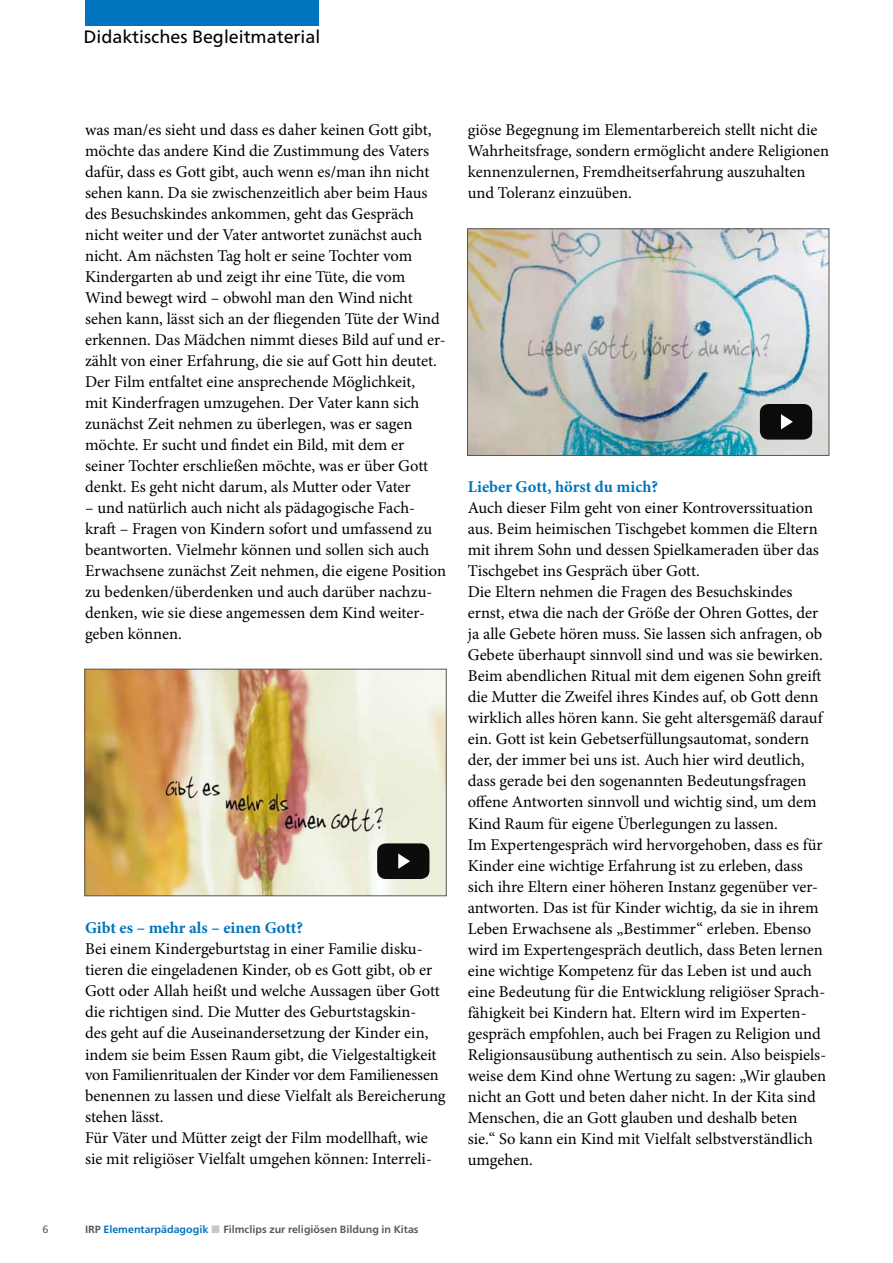
<style>
.page{position:relative;width:893px;height:1263px;background:#fff}
.page>*{position:absolute;margin:0;border:0;box-sizing:border-box;transform-origin:0 0}
.t1{font:17.85px "Frutiger Neue LT Pro";color:#000}
.t2{font:16.5px/21px "Minion Pro";color:#000}
.t3{font:700 16.5px "Minion Pro";color:#0074bc}
.t4{font:700 10.5px "Frutiger Neue LT Pro";color:#58585b}
.t5{font:10.5px "Frutiger Neue LT Pro";color:#58585b}
.s1{color:#0074bc}
.s2{color:#c6c8ca}
</style>
<div class="page">
<div style="left:85px;top:0;width:234px;height:26px;background:#0074bc"></div>
<img style="left:87px;top:671px;width:357px;height:223px">
<div style="left:85px;top:669px;width:361px;height:227px;border:1px solid #58585b"></div>
<div style="left:377px;top:843px;width:52px;height:36px;background:#0c0c0b;border-radius:9px"></div>
<svg style="left:398px;top:853px;width:12px;height:16px"></svg>
<img style="left:469px;top:231px;width:358px;height:223px">
<div style="left:467px;top:229px;width:362px;height:227px;border:1px solid #58585b"></div>
<div style="left:760px;top:404px;width:52px;height:36px;background:#0b0b0b;border-radius:9px"></div>
<svg style="left:781px;top:414px;width:12px;height:15px"></svg>
<p class="t1" style="left:84px;top:25px;width:238px">Didaktisches Begleitmaterial</p>
<p class="t2" style="left:85px;top:120px;width:362px">was man/es sieht und dass es daher keinen Gott gibt, möchte das andere Kind die Zustimmung des Vaters dafür, dass es Gott gibt, auch wenn es/man ihn nicht sehen kann. Da sie zwischenzeitlich aber beim Haus des Besuchskindes ankommen, geht das Gespräch nicht weiter und der Vater antwortet zunächst auch nicht. Am nächsten Tag holt er seine Tochter vom Kindergarten ab und zeigt ihr eine Tüte, die vom Wind bewegt wird – obwohl man den Wind nicht sehen kann, lässt sich an der fliegenden Tüte der Wind erkennen. Das Mädchen nimmt dieses Bild auf und er&shy;zählt von einer Erfahrung, die sie auf Gott hin deutet.<br>Der Film entfaltet eine ansprechende Möglichkeit,<br>mit Kinderfragen umzugehen. Der Vater kann sich zunächst Zeit nehmen zu überlegen, was er sagen möchte. Er sucht und findet ein Bild, mit dem er seiner Tochter erschließen möchte, was er über Gott denkt. Es geht nicht darum, als Mutter oder Vater</p>
<p class="t2" style="left:85px;top:498px;width:363px">– und natürlich auch nicht als pädagogische Fach&shy;kraft – Fragen von Kindern sofort und umfassend zu beantworten. Vielmehr können und sollen sich auch Erwachsene zunächst Zeit nehmen, die eigene Position zu bedenken/überdenken und auch darüber nachzu&shy;denken, wie sie diese angemessen dem Kind weiter&shy;geben können.</p>
<p class="t3" style="left:85px;top:916px;width:219px">Gibt es – mehr als – einen Gott?</p>
<p class="t2" style="left:85px;top:939px;width:362px">Bei einem Kindergeburtstag in einer Familie disku&shy;tieren die eingeladenen Kinder, ob es Gott gibt, ob er Gott oder Allah heißt und welche Aussagen über Gott die richtigen sind. Die Mutter des Geburtstagskin-<br>des geht auf die Auseinandersetzung der Kinder ein, indem sie beim Essen Raum gibt, die Vielgestaltigkeit von Familienritualen der Kinder vor dem Familienessen benennen zu lassen und diese Vielfalt als Bereicherung stehen lässt.<br>Für Väter und Mütter zeigt der Film modellhaft, wie sie mit religiöser Vielfalt umgehen können: Interreli-</p>
<p class="t2" style="left:468px;top:120px;width:363px">giöse Begegnung im Elementarbereich stellt nicht die Wahrheitsfrage, sondern ermöglicht andere Religionen kennenzulernen, Fremdheitserfahrung auszuhalten und Toleranz einzuüben.</p>
<p class="t3" style="left:468px;top:475px;width:192px">Lieber Gott, hörst du mich?</p>
<p class="t2" style="left:468px;top:498px;width:360px">Auch dieser Film geht von einer Kontroverssituation aus. Beim heimischen Tischgebet kommen die Eltern mit ihrem Sohn und dessen Spielkameraden über das Tischgebet ins Gespräch über Gott.<br>Die Eltern nehmen die Fragen des Besuchskindes ernst, etwa die nach der Größe der Ohren Gottes, der ja alle Gebete hören muss. Sie lassen sich anfragen, ob Gebete überhaupt sinnvoll sind und was sie bewirken.<br>Beim abendlichen Ritual mit dem eigenen Sohn greift die Mutter die Zweifel ihres Kindes auf, ob Gott denn wirklich alles hören kann. Sie geht altersgemäß darauf ein. Gott ist kein Gebetserfüllungsautomat, sondern der, der immer bei uns ist. Auch hier wird deutlich, dass gerade bei den sogenannten Bedeutungsfragen offene Antworten sinnvoll und wichtig sind, um dem Kind Raum für eigene Überlegungen zu lassen.<br>Im Expertengespräch wird hervorgehoben, dass es für Kinder eine wichtige Erfahrung ist zu erleben, dass sich ihre Eltern einer höheren Instanz gegenüber ver&shy;antworten. Das ist für Kinder wichtig, da sie in ihrem Leben Erwachsene als „Bestimmer“ erleben. Ebenso wird im Expertengespräch deutlich, dass Beten lernen eine wichtige Kompetenz für das Leben ist und auch eine Bedeutung für die Entwicklung religiöser Sprach&shy;fähigkeit bei Kindern hat. Eltern wird im Experten&shy;gespräch empfohlen, auch bei Fragen zu Religion und Religionsausübung authentisch zu sein. Also beispiels&shy;weise dem Kind ohne Wertung zu sagen: „Wir glauben nicht an Gott und beten daher nicht. In der Kita sind Menschen, die an Gott glauben und deshalb beten sie.“ So kann ein Kind mit Vielfalt selbstverständlich umgehen.</p>
<p class="t5" style="left:43px;top:1223px;width:8px">6</p>
<p class="t4" style="left:85px;top:1223px;width:335px">IRP <span class="s1">Elementarpädagogik</span> <span class="s2">■</span> Filmclips zur religiösen Bildung in Kitas</p>
</div>
